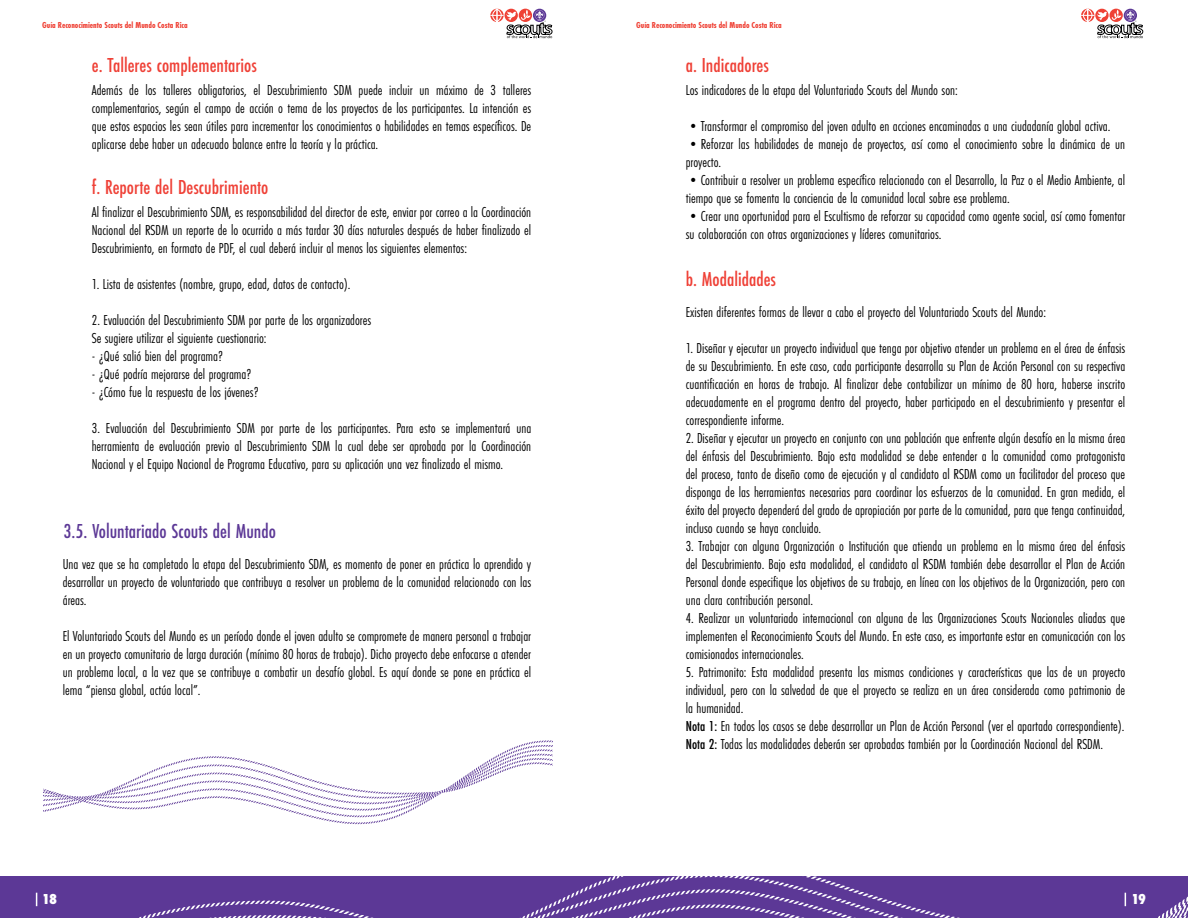
<style>
.page{position:relative;width:1188px;height:918px;background:#fff}
.page>*{position:absolute;margin:0;border:0;box-sizing:border-box;transform-origin:0 0}
.t1{font:500 21px "Futura PT Cond";color:#ef4137}
.t2{font:500 21px "Futura PT Cond";color:#5c3896}
.t3{font:15px/18px "Futura PT Cond";color:#000;text-align:justify}
.t4{font:800 15px "Futura PT Cond";color:#fff}
.t5{font:700 9px "Futura PT Cond";color:#ef4135}
.s1{font-weight:500}
</style>
<div class="page">
<svg style="left:0;top:876px;width:1188px;height:42px;background:#63409a"></svg>
<svg style="left:1081px;top:8px;width:62px;height:30px"></svg>
<svg style="left:490px;top:8px;width:63px;height:30px"></svg>
<svg style="left:36px;top:893px;width:1px;height:13px"></svg>
<svg style="left:1125px;top:893px;width:1px;height:13px"></svg>
<svg style="left:43px;top:740px;width:509px;height:85px"></svg>
<p class="t5" style="left:42px;top:20px;width:147px">Guía Reconocimiento Scouts del Mundo Costa Rica</p>
<p class="t5" style="left:636px;top:20px;width:147px">Guía Reconocimiento Scouts del Mundo Costa Rica</p>
<h1 class="t1" style="left:92px;top:53px;width:166px">e. Talleres complementarios</h1>
<h1 class="t1" style="left:686px;top:53px;width:85px">a. Indicadores</h1>
<p class="t3" style="left:92px;top:81px;width:441px">Además de los talleres obligatorios, el Descubrimiento SDM puede incluir un máximo de 3 talleres complementarios, según el campo de acción o tema de los proyectos de los participantes. La intención es que estos espacios les sean útiles para incrementar los conocimientos o habilidades en temas específicos. De aplicarse debe haber un adecuado balance entre la teoría y la práctica.</p>
<p class="t3" style="left:686px;top:81px;width:274px">Los indicadores de la etapa del Voluntariado Scouts del Mundo son:</p>
<p class="t3" style="left:686px;top:117px;width:426px">•Transformar el compromiso del joven adulto en acciones encaminadas a una ciudadanía global activa.</p>
<p class="t3" style="left:686px;top:135px;width:441px">•Reforzar las habilidades de manejo de proyectos, así como el conocimiento sobre la dinámica de un proyecto.</p>
<p class="t3" style="left:686px;top:171px;width:441px">•Contribuir a resolver un problema específico relacionado con el Desarrollo, la Paz o el Medio Ambiente, al tiempo que se fomenta la conciencia de la comunidad local sobre ese problema.</p>
<p class="t3" style="left:686px;top:207px;width:441px">•Crear una oportunidad para el Escultismo de reforzar su capacidad como agente social, así como fomentar su colaboración con otras organizaciones y líderes comunitarios.</p>
<h1 class="t1" style="left:92px;top:175px;width:178px">f. Reporte del Descubrimiento</h1>
<p class="t3" style="left:92px;top:203px;width:441px">Al finalizar el Descubrimiento SDM, es responsabilidad del director de este, enviar por correo a la Coordinación Nacional del RSDM un reporte de lo ocurrido a más tardar 30 días naturales después de haber finalizado el Descubrimiento, en formato de PDF, el cual deberá incluir al menos los siguientes elementos:</p>
<p class="t3" style="left:92px;top:275px;width:260px">1. Lista de asistentes (nombre, grupo, edad, datos de contacto).</p>
<p class="t3" style="left:92px;top:311px;width:281px">2. Evaluación del Descubrimiento SDM por parte de los organizadores<br>Se sugiere utilizar el siguiente cuestionario:</p>
<p class="t3" style="left:92px;top:347px;width:133px">- ¿Qué salió bien del programa?</p>
<p class="t3" style="left:92px;top:365px;width:161px">- ¿Qué podría mejorarse del programa?</p>
<p class="t3" style="left:92px;top:383px;width:168px">- ¿Cómo fue la respuesta de los jóvenes?</p>
<p class="t3" style="left:92px;top:419px;width:441px">3. Evaluación del Descubrimiento SDM por parte de los participantes. Para esto se implementará una herramienta de evaluación previo al Descubrimiento SDM la cual debe ser aprobada por la Coordinación Nacional y el Equipo Nacional de Programa Educativo, para su aplicación una vez finalizado el mismo.</p>
<h1 class="t1" style="left:686px;top:267px;width:92px">b. Modalidades</h1>
<p class="t3" style="left:686px;top:303px;width:362px">Existen diferentes formas de llevar a cabo el proyecto del Voluntariado Scouts del Mundo:</p>
<p class="t3" style="left:686px;top:339px;width:441px">1. Diseñar y ejecutar un proyecto individual que tenga por objetivo atender un problema en el área de énfasis de su Descubrimiento. En este caso, cada participante desarrolla su Plan de Acción Personal con su respectiva cuantificación en horas de trabajo. Al finalizar debe contabilizar un mínimo de 80 hora, haberse inscrito adecuadamente en el programa dentro del proyecto, haber participado en el descubrimiento y presentar el correspondiente informe.</p>
<p class="t3" style="left:686px;top:429px;width:441px">2. Diseñar y ejecutar un proyecto en conjunto con una población que enfrente algún desafío en la misma área del énfasis del Descubrimiento. Bajo esta modalidad se debe entender a la comunidad como protagonista del proceso, tanto de diseño como de ejecución y al candidato al RSDM como un facilitador del proceso que disponga de las herramientas necesarias para coordinar los esfuerzos de la comunidad. En gran medida, el éxito del proyecto dependerá del grado de apropiación por parte de la comunidad, para que tenga continuidad, incluso cuando se haya concluido.</p>
<p class="t3" style="left:686px;top:537px;width:441px">3. Trabajar con alguna Organización o Institución que atienda un problema en la misma área del énfasis del Descubrimiento. Bajo esta modalidad, el candidato al RSDM también debe desarrollar el Plan de Acción Personal donde especifique los objetivos de su trabajo, en línea con los objetivos de la Organización, pero con una clara contribución personal.</p>
<p class="t3" style="left:686px;top:609px;width:441px">4. Realizar un voluntariado internacional con alguna de las Organizaciones Scouts Nacionales aliadas que implementen el Reconocimiento Scouts del Mundo. En este caso, es importante estar en comunicación con los comisionados internacionales.</p>
<p class="t3" style="left:686px;top:663px;width:441px;text-align:left">5. Patrimonito: Esta modalidad presenta las mismas condiciones y características que las de un proyecto individual, pero con la salvedad de que el proyecto se realiza en un área considerada como patrimonio de la humanidad.<br><span class="s1">Nota 1:</span> En todos los casos se debe desarrollar un Plan de Acción Personal (ver el apartado correspondiente).<br><span class="s1">Nota 2:</span> Todas las modalidades deberán ser aprobadas también por la Coordinación Nacional del RSDM.</p>
<h1 class="t2" style="left:64px;top:519px;width:214px">3.5. Voluntariado Scouts del Mundo</h1>
<p class="t3" style="left:63px;top:555px;width:470px">Una vez que se ha completado la etapa del Descubrimiento SDM, es momento de poner en práctica lo aprendido y desarrollar un proyecto de voluntariado que contribuya a resolver un problema de la comunidad relacionado con las áreas.</p>
<p class="t3" style="left:63px;top:627px;width:470px">El Voluntariado Scouts del Mundo es un período donde el joven adulto se compromete de manera personal a trabajar en un proyecto comunitario de larga duración (mínimo 80 horas de trabajo). Dicho proyecto debe enfocarse a atender un problema local, a la vez que se contribuye a combatir un desafío global. Es aquí donde se pone en práctica el lema “piensa global, actúa local”.</p>
<p class="t4" style="left:42px;top:890px;width:17px">18</p>
<p class="t4" style="left:1131px;top:890px;width:16px">19</p>
</div>
